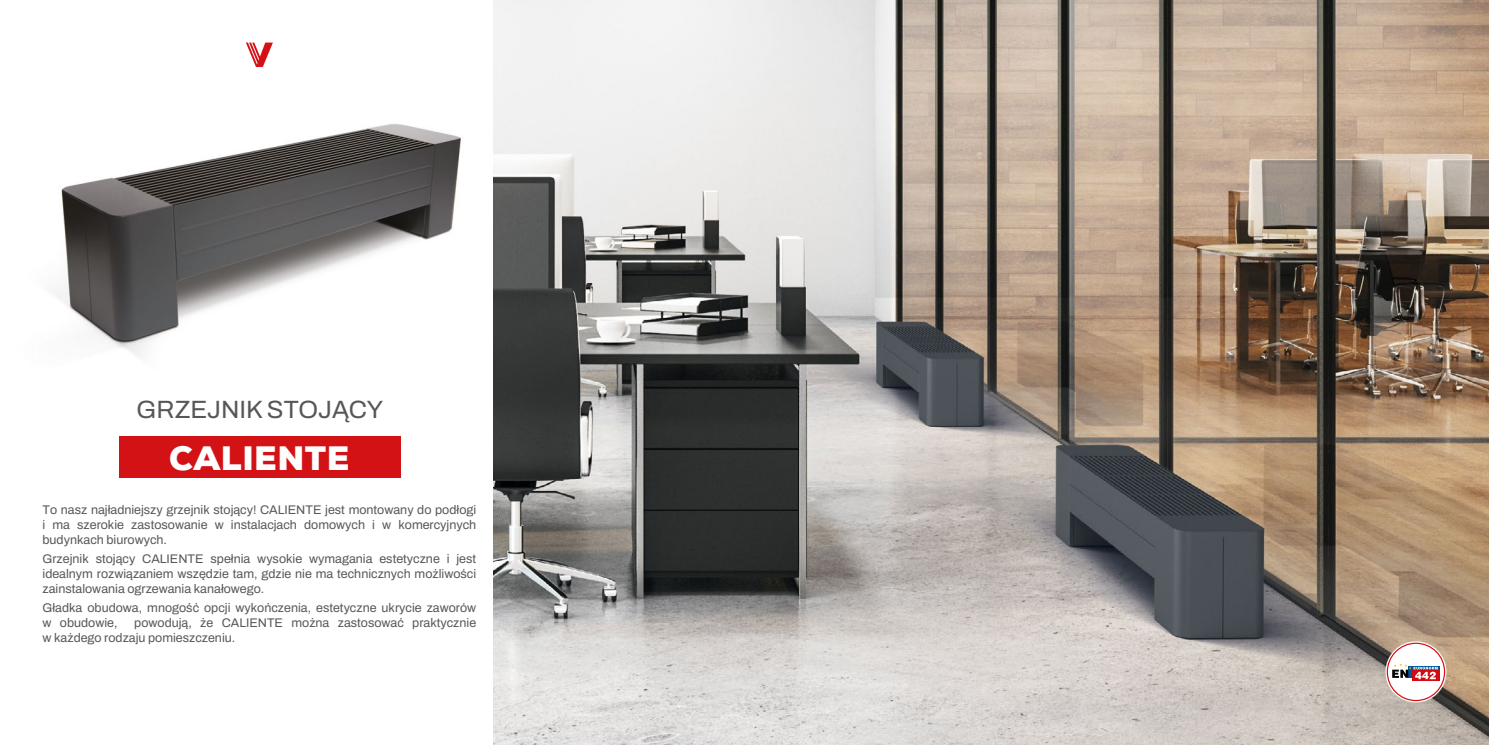
<style>
.page{position:relative;width:1489px;height:745px;background:#fff}
.page>*{position:absolute;margin:0;border:0;box-sizing:border-box;transform-origin:0 0}
.t1{font:900 33.75px "Nexa";letter-spacing:.015em;color:#fff}
.t2{font:600 25px "Archivo";color:#575756}
.t3{font:600 12.5px/15px "Archivo";color:#575756;text-align:justify}
</style>
<div class="page">
<img style="left:52px;top:66px;width:442px;height:330px">
<svg style="left:246px;top:43px;width:27px;height:24px"></svg>
<img style="left:494px;top:0;width:994px;height:744px">
<svg style="left:1385px;top:641px;width:60px;height:60px"></svg>
<div style="left:1385px;top:641px;width:61px;height:61px;border:1px solid #fff;border-radius:50%"></div>
<div style="left:1387px;top:643px;width:56px;height:56px;background:#fff;border-radius:50%"></div>
<div style="left:1408px;top:666px;width:31px;height:11px;background:#c5d8e8"></div>
<svg style="left:1412px;top:669px;width:27px;height:11px"></svg>
<svg style="left:1392px;top:663px;width:45px;height:15px"></svg>
<div style="left:119px;top:436px;width:281px;height:41px;background:#d31216"></div>
<h2 class="t2" style="left:137px;top:391px;width:248px">GRZEJNIK STOJĄCY</h2>
<h1 class="t1" style="left:169px;top:435px;width:182px">CALIENTE</h1>
<p class="t3" style="left:43px;top:502px;width:435px">To nasz najładniejszy grzejnik stojący! CALIENTE jest montowany do podłogi i ma szerokie zastosowanie w instalacjach domowych i w komercyjnych budynkach biurowych.</p>
<p class="t3" style="left:43px;top:551px;width:435px">Grzejnik stojący CALIENTE spełnia wysokie wymagania estetyczne i jest idealnym rozwiązaniem wszędzie tam, gdzie nie ma technicznych możliwości zainstalowania ogrzewania kanałowego.</p>
<p class="t3" style="left:43px;top:599px;width:435px">Gładka obudowa, mnogość opcji wykończenia, estetyczne ukrycie zaworów w obudowie,</p>
<p class="t3" style="left:43px;top:614px;width:435px;text-indent:92px">powodują, że CALIENTE można zastosować praktycznie w każdego rodzaju pomieszczeniu.</p>
</div>
